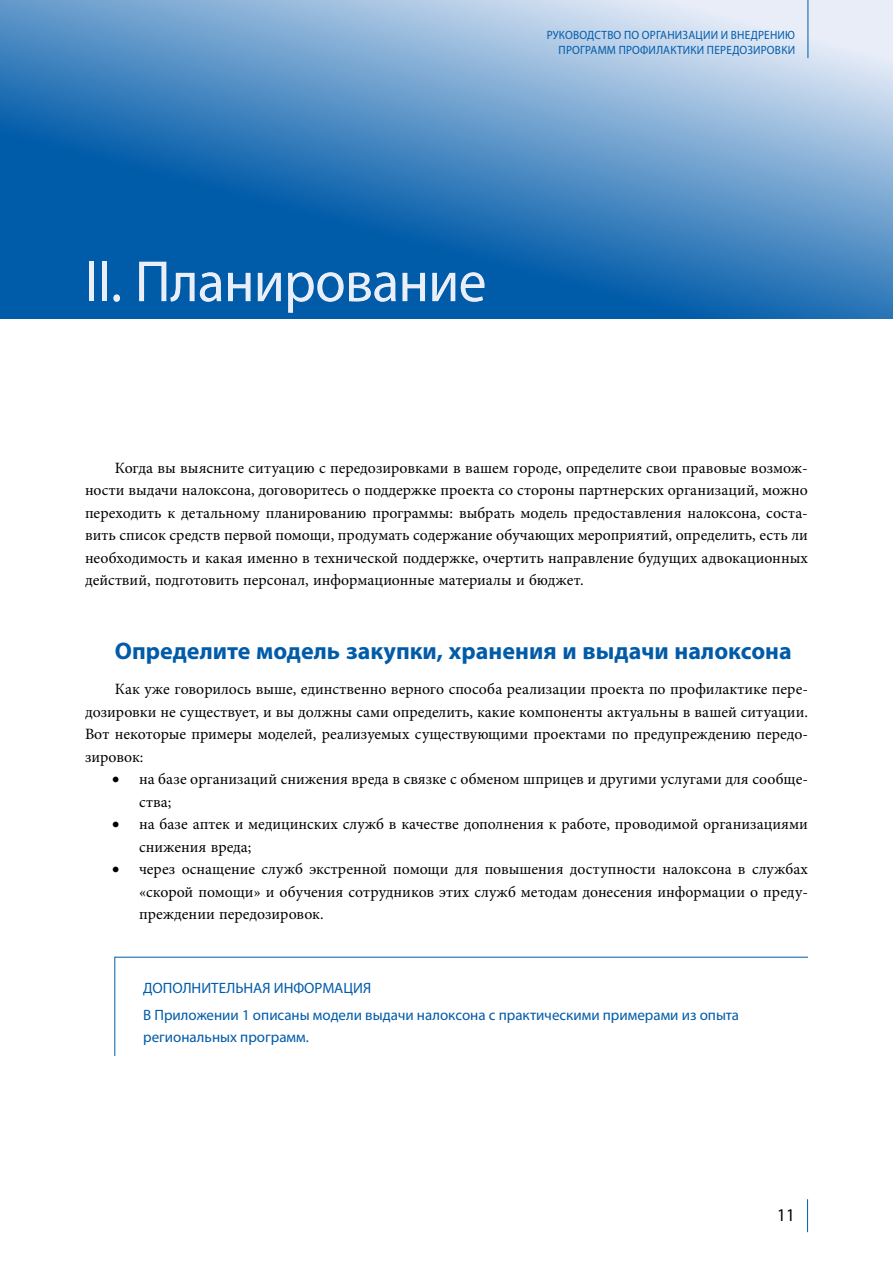
<style>
.page{position:relative;width:893px;height:1263px;background:#fff}
.page>*{position:absolute;margin:0;border:0;box-sizing:border-box;transform-origin:0 0}
.t1{font:58.5px "Myriad Pro";letter-spacing:-.01em;color:#fff;scale:.95 1}
.t2{font:700 24px "Myriad Pro";color:#005ba9}
.t3{font:18px "Myriad Pro";color:#000;scale:.95 1}
.t4{font:15.75px/22.5px "Minion Pro";color:#000;text-align:justify}
.t5{font:15px/26.7px "Myriad Pro";color:#005ba9}
.t6{font:12px/15px "Myriad Pro";letter-spacing:.02em;color:#005ba9;text-align:right;scale:.94 1}
</style>
<div class="page">
<hr style="left:807px;top:1199px;width:1px;height:33px;background:#005ba9">
<svg style="left:0;top:0;width:893px;height:319px;background:#4f8cc3"></svg>
<hr style="left:115px;top:957px;width:693px;height:1px;background:#005ba9">
<hr style="left:114px;top:957px;width:1px;height:99px;background:#005ba9">
<p class="t6" style="left:547px;top:27px;width:266px">Руководство по организации и внедрению программ профилактики передозировки</p>
<h1 class="t1" style="left:85px;top:245px;width:424px">II. Планирование</h1>
<p class="t4" style="left:85px;top:456px;width:724px;text-indent:30px">Когда вы выясните ситуацию с передозировками в вашем городе, определите свои правовые возмож&shy;ности выдачи налоксона, договоритесь о поддержке проекта со стороны партнерских организаций, можно переходить к детальному планированию программы: выбрать модель предоставления налоксона, соста&shy;вить список средств первой помощи, продумать содержание обучающих мероприятий, определить, есть ли необходимость и какая именно в технической поддержке, очертить направление будущих адвокационных действий, подготовить персонал, информационные материалы и бюджет.</p>
<h2 class="t2" style="left:115px;top:635px;width:678px">Определите модель закупки, хранения и выдачи налоксона</h2>
<p class="t4" style="left:85px;top:678px;width:724px;text-indent:30px">Как уже говорилось выше, единственно верного способа реализации проекта по профилактике пере&shy;дозировки не существует, и вы должны сами определить, какие компоненты актуальны в вашей ситуации.<br>Вот некоторые примеры моделей, реализуемых существующими проектами по предупреждению передо&shy;зировок:</p>
<p class="t4" style="left:139px;top:768px;width:670px;text-indent:-27px">• на базе организаций снижения вреда в связке с обменом шприцев и другими услугами для сообще&shy;ства;</p>
<p class="t4" style="left:139px;top:813px;width:670px;text-indent:-27px">• на базе аптек и медицинских служб в качестве дополнения к работе, проводимой организациями снижения вреда;</p>
<p class="t4" style="left:139px;top:858px;width:670px;text-indent:-27px">• через оснащение служб экстренной помощи для повышения доступности налоксона в службах «скорой помощи» и обучения сотрудников этих служб методам донесения информации о преду&shy;преждении передозировок.</p>
<p class="t5" style="left:143px;top:974px;width:50px">ДОПОЛНИТЕЛ</p>
<p class="t5" style="left:235px;top:974px;width:50px">ЬНАЯ ИНФ</p>
<p class="t5" style="left:143px;top:974px;width:597px;text-indent:161px">ОРМАЦИЯ<br>В Приложении 1 описаны модели выдачи налоксона с практическими примерами из опыта</p>
<p class="t5" style="left:143px;top:1023px;width:167px">региональных программ.</p>
<p class="t3" style="left:777px;top:1203px;width:20px">11</p>
</div>
